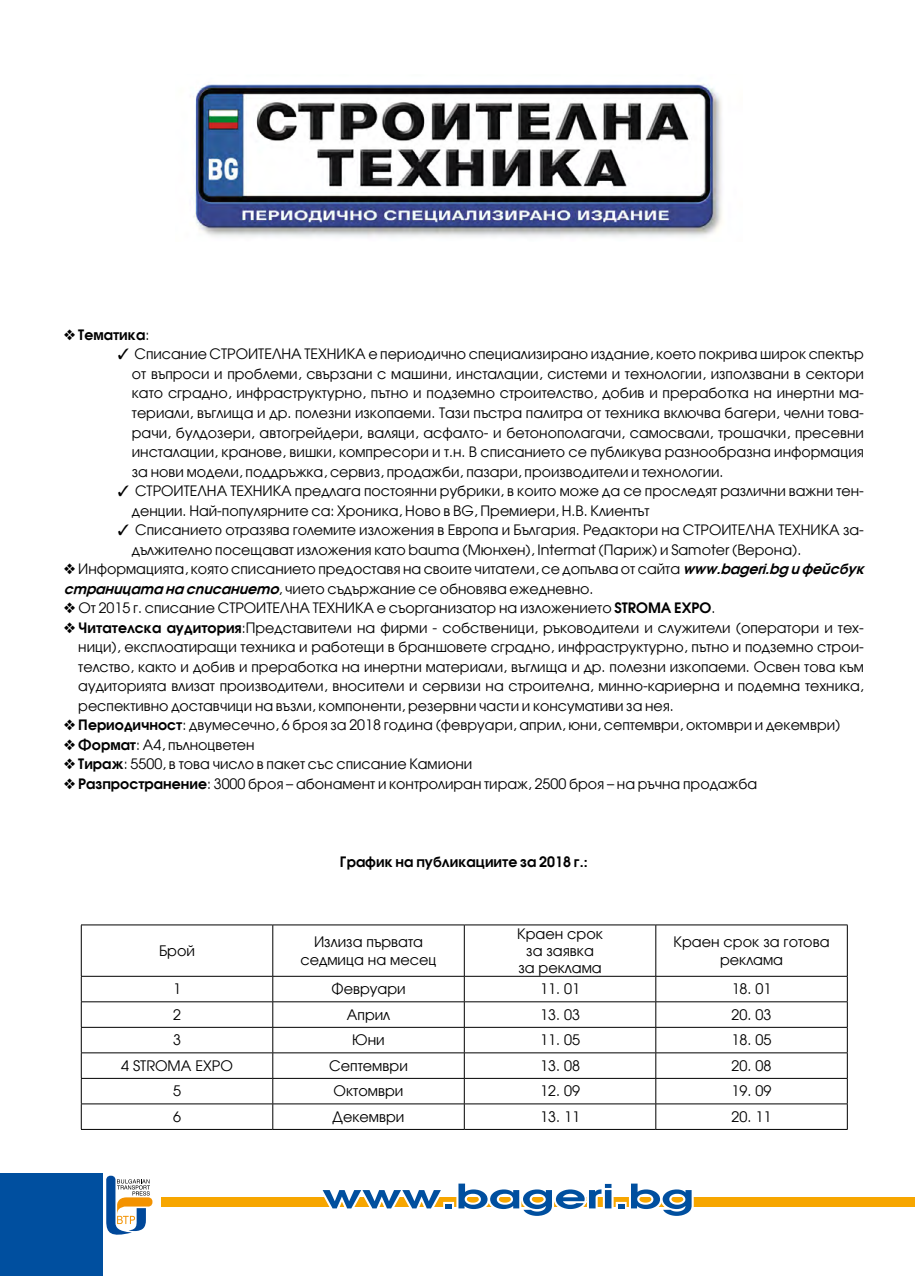
<style>
.page{position:relative;width:915px;height:1276px;background:#fff}
.page>*{position:absolute;margin:0;border:0;box-sizing:border-box;transform-origin:0 0}
.t1{font:700 35.4px "Avanti CYR";color:#004f9f;scale:1.5 1}
.t2{font:15.15px/17.2px "Avanti CYR";color:#000;text-align:center}
.t3{font:15px/19.5px "Avanti CYR";color:#000}
.t4{font:700 15px "Avanti CYR";color:#000}
.s1{font-weight:400}
.s2{font-weight:700;font-style:italic}
.s3{font-weight:700}
</style>
<div class="page">
<div style="left:162px;top:1197px;width:752px;height:9px;background:#f7a600"></div>
<svg style="left:106px;top:1175px;width:46px;height:59px"></svg>
<svg style="left:315px;top:1197px;width:133px;height:10px"></svg>
<div style="left:443px;top:1202px;width:11px;height:8px;border:4px solid #fff"></div>
<svg style="left:454px;top:1197px;width:161px;height:10px"></svg>
<div style="left:615px;top:1202px;width:11px;height:8px;border:4px solid #fff"></div>
<svg style="left:626px;top:1197px;width:70px;height:10px"></svg>
<div style="left:0;top:1174px;width:102px;height:102px;background:#004f9f"></div>
<img style="left:193px;top:83px;width:529px;height:154px">
<hr style="left:81px;top:924px;width:192px;height:1px;background:#000">
<hr style="left:81px;top:925px;width:1px;height:51px;background:#000">
<hr style="left:273px;top:924px;width:191px;height:1px;background:#000">
<hr style="left:272px;top:925px;width:1px;height:51px;background:#000">
<hr style="left:464px;top:924px;width:191px;height:1px;background:#000">
<hr style="left:464px;top:925px;width:1px;height:51px;background:#000">
<hr style="left:655px;top:924px;width:192px;height:1px;background:#000">
<hr style="left:655px;top:925px;width:1px;height:51px;background:#000">
<hr style="left:846px;top:925px;width:1px;height:51px;background:#000">
<hr style="left:81px;top:976px;width:192px;height:1px;background:#000">
<hr style="left:273px;top:976px;width:191px;height:1px;background:#000">
<hr style="left:464px;top:976px;width:191px;height:1px;background:#000">
<hr style="left:655px;top:976px;width:192px;height:1px;background:#000">
<hr style="left:81px;top:1001px;width:192px;height:1px;background:#000">
<hr style="left:273px;top:1001px;width:191px;height:1px;background:#000">
<hr style="left:464px;top:1001px;width:191px;height:1px;background:#000">
<hr style="left:655px;top:1001px;width:192px;height:1px;background:#000">
<hr style="left:81px;top:1027px;width:192px;height:1px;background:#000">
<hr style="left:273px;top:1027px;width:191px;height:1px;background:#000">
<hr style="left:464px;top:1027px;width:191px;height:1px;background:#000">
<hr style="left:655px;top:1027px;width:192px;height:1px;background:#000">
<hr style="left:81px;top:1052px;width:192px;height:1px;background:#000">
<hr style="left:273px;top:1052px;width:191px;height:1px;background:#000">
<hr style="left:464px;top:1052px;width:191px;height:1px;background:#000">
<hr style="left:655px;top:1052px;width:192px;height:1px;background:#000">
<hr style="left:81px;top:1078px;width:192px;height:1px;background:#000">
<hr style="left:273px;top:1078px;width:191px;height:1px;background:#000">
<hr style="left:464px;top:1078px;width:191px;height:1px;background:#000">
<hr style="left:655px;top:1078px;width:192px;height:1px;background:#000">
<hr style="left:81px;top:1103px;width:192px;height:1px;background:#000">
<svg style="left:81px;top:976px;width:1px;height:153px"></svg>
<hr style="left:273px;top:1103px;width:191px;height:1px;background:#000">
<svg style="left:272px;top:976px;width:1px;height:153px"></svg>
<hr style="left:464px;top:1103px;width:191px;height:1px;background:#000">
<svg style="left:464px;top:976px;width:1px;height:153px"></svg>
<hr style="left:655px;top:1103px;width:192px;height:1px;background:#000">
<svg style="left:655px;top:976px;width:1px;height:153px"></svg>
<svg style="left:846px;top:976px;width:1px;height:153px"></svg>
<hr style="left:81px;top:1129px;width:192px;height:1px;background:#000">
<hr style="left:273px;top:1129px;width:191px;height:1px;background:#000">
<hr style="left:464px;top:1129px;width:191px;height:1px;background:#000">
<hr style="left:655px;top:1129px;width:192px;height:1px;background:#000">
<p class="t4" style="left:64px;top:325px;width:87px">❖ Тематика<span class="s1">:</span></p>
<p class="t3" style="left:132px;top:344px;width:733px;text-align:justify;text-indent:-14px">✓ Списание СТРОИТЕЛНА ТЕХНИКА е периодично специализирано издание, което покрива широк спектър от въпроси и проблеми, свързани с машини, инсталации, системи и технологии, използвани в сектори като сградно, инфраструктурно, пътно и подземно строителство, добив и преработка на инертни ма&shy;териали, въглища и др. полезни изкопаеми. Тази пъстра палитра от техника включва багери, челни това&shy;рачи, булдозери, автогрейдери, валяци, асфалто- и бетонополагачи, самосвали, трошачки, пресевни инсталации, кранове, вишки, компресори и т.н. В списанието се публикува разнообразна информация за нови модели, поддръжка, сервиз, продажби, пазари, производители и технологии.</p>
<p class="t3" style="left:132px;top:481px;width:733px;text-indent:-14px">✓ СТРОИТЕЛНА ТЕХНИКА предлага постоянни рубрики, в които може да се проследят различни важни тен&shy;денции. Най-популярните са: Хроника, Ново в BG, Премиери, Н.В. Клиентът</p>
<p class="t3" style="left:132px;top:520px;width:733px;text-indent:-14px">✓ Списанието отразява големите изложения в Европа и България. Редактори на СТРОИТЕЛНА ТЕХНИКА за&shy;дължително посещават изложения като bauma (Мюнхен), Intermat (Париж) и Samoter (Верона).</p>
<p class="t3" style="left:64px;top:559px;width:801px">❖ Информацията, която списанието предоставя на своите читатели, се допълва от сайтa <span class="s2">www.bageri.bg и фейсбук страницата на списанието</span>, чието съдържание се обновява ежедневно.</p>
<p class="t3" style="left:64px;top:598px;width:176px">❖ От 2015 г. списание Строителна</p>
<p class="t3" style="left:312px;top:598px;width:10px">техника</p>
<p class="t3" style="left:377px;top:598px;width:340px">е съорганизатор на изложението <span class="s3">Stroma Expo</span> .</p>
<p class="t3" style="left:78px;top:617px;width:786px;text-align:justify;text-indent:-15px">❖ <span class="s3">Читателска аудитория</span>:Представители на фирми - собственици, ръководители и служители (оператори и тех&shy;ници), експлоатиращи техника и работещи в браншовете сградно, инфраструктурно, пътно и подземно строи&shy;телство, както и добив и преработка на инертни материали, въглища и др. полезни изкопаеми. Освен това към аудиторията влизат производители, вносители и сервизи на строителна, минно-кариерна и подемна техника, респективно доставчици на възли, компоненти, резервни части и консумативи за нея.</p>
<p class="t3" style="left:64px;top:715px;width:777px">❖ <span class="s3">Периодичност</span>: двумесечно, 6 броя за 2018 година (февруари, април, юни, септември, октомври и декември)</p>
<p class="t3" style="left:64px;top:734px;width:192px">❖ <span class="s3">Формат</span>: А4, пълноцветен</p>
<p class="t3" style="left:64px;top:754px;width:410px">❖ <span class="s3">Тираж</span>: 5500, в това число в пакет със списание Камиони</p>
<p class="t3" style="left:64px;top:773px;width:694px">❖ <span class="s3">Разпространение</span>: 3000 броя – абонамент и контролиран тираж, 2500 броя – на ръчна продажба</p>
<p class="t4" style="left:340px;top:852px;width:249px">График на публикациите за 2018 г.:</p>
<p class="t2" style="left:159px;top:942px;width:37px">Брой</p>
<p class="t2" style="left:300px;top:933px;width:137px">Излиза първата седмица на месец</p>
<p class="t2" style="left:517px;top:924px;width:87px">Краен срок за заявка за реклама</p>
<p class="t2" style="left:673px;top:933px;width:157px">Краен срок за готова реклама</p>
<p class="t2" style="left:173px;top:980px;width:9px">1</p>
<p class="t2" style="left:331px;top:980px;width:76px">Февруари</p>
<p class="t2" style="left:540px;top:980px;width:41px">11. 01</p>
<p class="t2" style="left:731px;top:980px;width:41px">18. 01</p>
<p class="t2" style="left:173px;top:1006px;width:9px">2</p>
<p class="t2" style="left:347px;top:1006px;width:45px">Април</p>
<p class="t2" style="left:540px;top:1006px;width:41px">13. 03</p>
<p class="t2" style="left:731px;top:1006px;width:41px">20. 03</p>
<p class="t2" style="left:173px;top:1031px;width:9px">3</p>
<p class="t2" style="left:352px;top:1031px;width:34px">Юни</p>
<p class="t2" style="left:540px;top:1031px;width:41px">11. 05</p>
<p class="t2" style="left:731px;top:1031px;width:41px">18. 05</p>
<p class="t2" style="left:121px;top:1057px;width:102px">4 Stro Ma Expo</p>
<p class="t2" style="left:329px;top:1057px;width:80px">Септември</p>
<p class="t2" style="left:540px;top:1057px;width:41px">13. 08</p>
<p class="t2" style="left:731px;top:1057px;width:41px">20. 08</p>
<p class="t2" style="left:173px;top:1082px;width:9px">5</p>
<p class="t2" style="left:333px;top:1082px;width:71px">Октомври</p>
<p class="t2" style="left:540px;top:1082px;width:41px">12. 09</p>
<p class="t2" style="left:731px;top:1082px;width:41px">19. 09</p>
<p class="t2" style="left:173px;top:1108px;width:9px">6</p>
<p class="t2" style="left:332px;top:1108px;width:73px">Декември</p>
<p class="t2" style="left:540px;top:1108px;width:41px">13. 11</p>
<p class="t2" style="left:731px;top:1108px;width:41px">20. 11</p>
<h1 class="t1" style="left:322px;top:1174px;width:249px">www.bageri.bg</h1>
</div>
